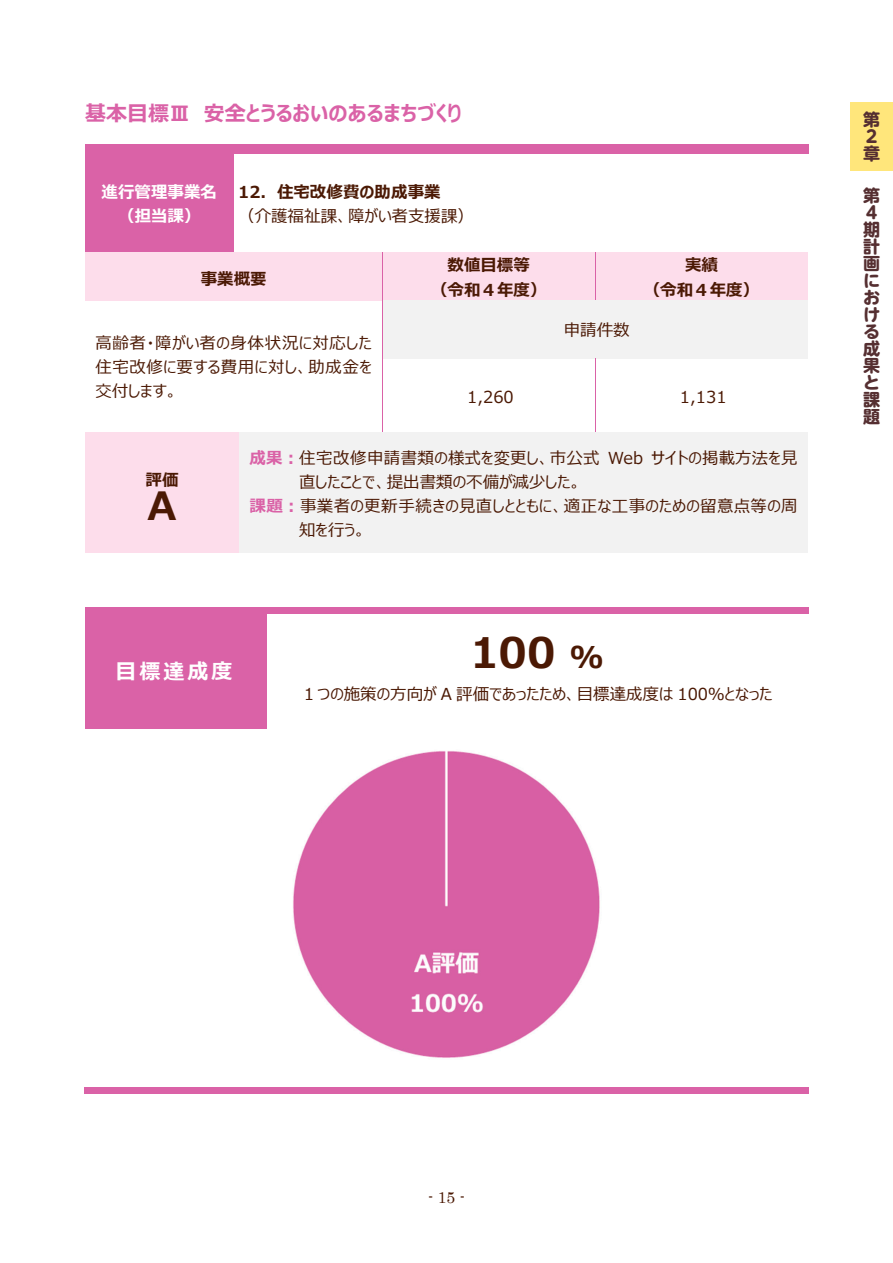
<style>
.page{position:relative;width:893px;height:1263px;background:#fff}
.page>*{position:absolute;margin:0;border:0;box-sizing:border-box;transform-origin:0 0}
.t1{font:700 42px "Meiryo UI";color:#4b1904}
.t2{font:700 39px "Meiryo UI";color:#4b1904}
.t3{font:700 21px "Meiryo UI";color:#da62a7}
.t4{font:700 21px "Meiryo UI";color:#fff}
.t5{font:700 16.95px/17px "UD Shin M Go Pr 6 N";color:#552f31}
.t6{font:16.5px/24px "Meiryo UI";letter-spacing:.005em;color:#4b1904;text-align:justify}
.t7{font:700 16.5px/24px "Meiryo UI";color:#4b1904;text-align:center}
.t8{font:700 16.5px/24px "Meiryo UI";color:#fff;text-align:center}
.t9{font:15.75px "Century";color:#4b1904}
.s1{font-weight:700;color:#da62a7}
.s2{font-size:30px}
</style>
<div class="page">
<div style="left:85px;top:153px;width:149px;height:99px;background:#da62a7"></div>
<div style="left:85px;top:144px;width:723px;height:9px;background:#da62a7"></div>
<div style="left:85px;top:252px;width:297px;height:48px;background:#fdddeb"></div>
<div style="left:383px;top:252px;width:212px;height:48px;background:#fdddeb"></div>
<div style="left:595px;top:252px;width:213px;height:48px;background:#fdddeb"></div>
<hr style="left:382px;top:252px;width:1px;height:48px;background:#da62a7">
<hr style="left:595px;top:252px;width:1px;height:48px;background:#da62a7">
<div style="left:383px;top:300px;width:425px;height:58px;background:#f2f2f2"></div>
<hr style="left:382px;top:300px;width:1px;height:58px;background:#da62a7">
<hr style="left:382px;top:359px;width:1px;height:73px;background:#da62a7">
<hr style="left:595px;top:359px;width:1px;height:73px;background:#da62a7">
<div style="left:85px;top:432px;width:154px;height:121px;background:#fdddeb"></div>
<div style="left:239px;top:432px;width:569px;height:121px;background:#f2f2f2"></div>
<div style="left:85px;top:614px;width:180px;height:116px;background:#da62a7"></div>
<div style="left:85px;top:607px;width:723px;height:7px;background:#da62a7"></div>
<hr style="left:265px;top:614px;width:1px;height:67px;background:#da62a7">
<hr style="left:265px;top:681px;width:1px;height:49px;background:#da62a7">
<div style="left:84px;top:1087px;width:724px;height:7px;background:#da62a7"></div>
<img style="left:293px;top:751px;width:307px;height:307px">
<div style="left:850px;top:102px;width:43px;height:68px;background:#ffe67b"></div>
<p class="t3" style="left:85px;top:98px;width:378px">基本⽬標Ⅲ 安全とうるおいのあるまちづくり</p>
<p class="t8" style="left:102px;top:181px;width:117px">進⾏管理事業名（担当課）</p>
<p class="t7" style="left:238px;top:181px;width:204px">12．住宅改修費の助成事業</p>
<p class="t6" style="left:238px;top:205px;width:237px">（介護福祉課、障がい者⽀援課）</p>
<p class="t7" style="left:201px;top:268px;width:67px">事業概要</p>
<p class="t6" style="left:95px;top:332px;width:278px">⾼齢者・障がい者の⾝体状況に対応した住宅改修に要する費⽤に対し、助成⾦を交付します。</p>
<p class="t7" style="left:431px;top:254px;width:117px">数値⽬標等<br>（令和４年度）</p>
<p class="t7" style="left:644px;top:254px;width:117px">実績<br>（令和４年度）</p>
<p class="t6" style="left:564px;top:319px;width:67px">申請件数</p>
<p class="t6" style="left:467px;top:386px;width:48px">1,260</p>
<p class="t6" style="left:680px;top:386px;width:48px">1,131</p>
<p class="t7" style="left:146px;top:468px;width:34px">評価</p>
<h2 class="t2" style="left:143px;top:478px;width:40px">Ａ</h2>
<p class="t6" style="left:250px;top:447px;width:549px"><span class="s1">成果︓</span>住宅改修申請書類の様式を変更し、市公式 Web サイトの掲載⽅法を⾒</p>
<p class="t6" style="left:299px;top:471px;width:284px">直したことで、提出書類の不備が減少した。</p>
<p class="t6" style="left:250px;top:495px;width:549px"><span class="s1">課題︓</span>事業者の更新⼿続きの⾒直しとともに、適正な⼯事のための留意点等の周</p>
<p class="t6" style="left:299px;top:519px;width:68px">知を⾏う。</p>
<p class="t4" style="left:115px;top:656px;width:119px">⽬標達成度</p>
<h1 class="t1" style="left:470px;top:623px;width:135px">100 <span class="s2">%</span></h1>
<p class="t6" style="left:301px;top:683px;width:473px">１つの施策の⽅向が A 評価であったため、⽬標達成度は 100％となった</p>
<p class="t5" style="left:863px;top:109px;width:18px">第<br>２章</p>
<p class="t5" style="left:863px;top:186px;width:18px">第<br>４期計画における成果と課題</p>
<p class="t9" style="left:428px;top:1184px;width:38px">- 15 -</p>
</div>
